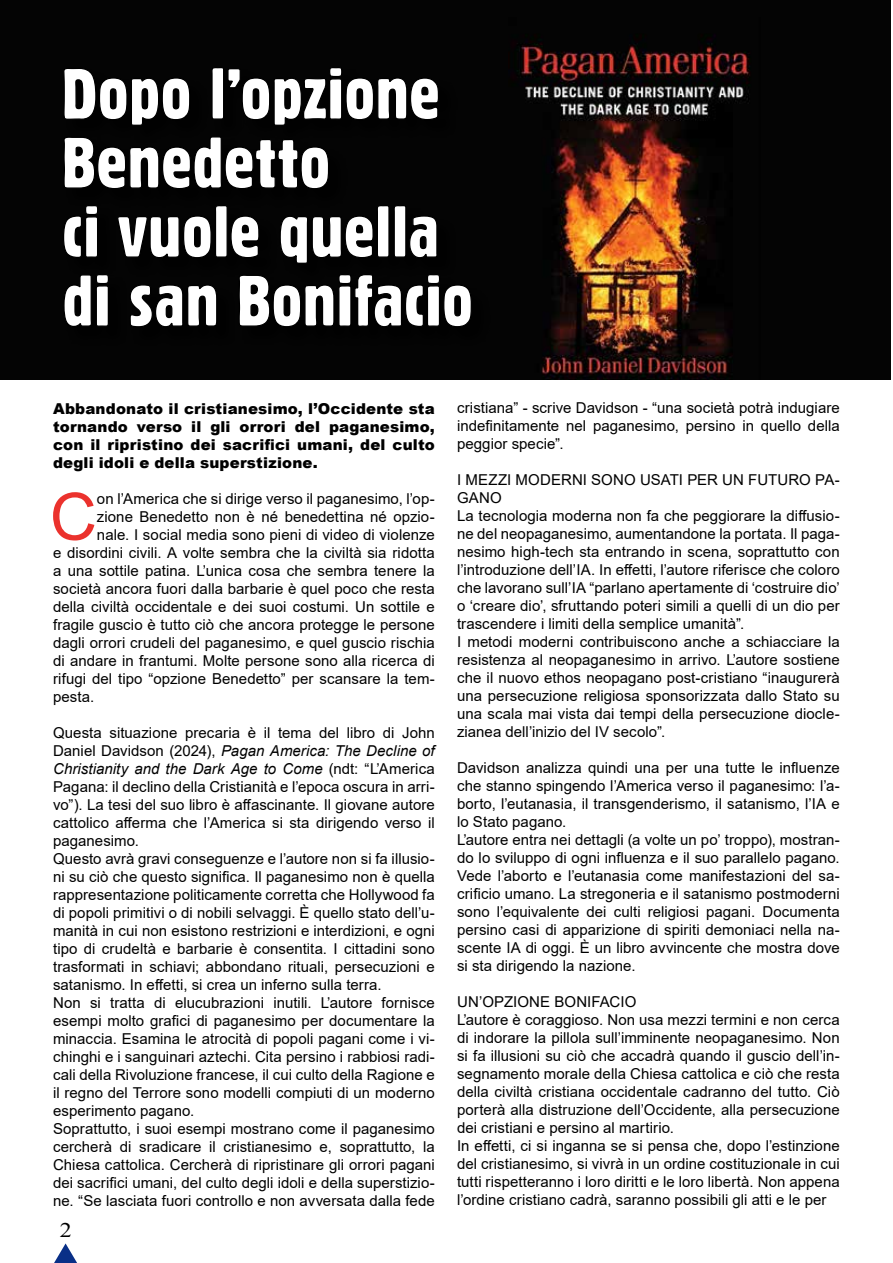
<style>
.page{position:relative;width:893px;height:1263px;background:#fff}
.page>*{position:absolute;margin:0;border:0;box-sizing:border-box;transform-origin:0 0}
.t1{font:70.5px/69px "Gothic 821 Condensed BT";letter-spacing:-.01em;color:#fff;scale:1.09 1}
.t2{font:65.25px "Arial";color:#eb322d}
.t3{font:20.7px "Times New Roman";color:#000;scale:1.16 1}
.t4{font:15px/18px "Arial";letter-spacing:.005em;color:#000}
.t5{font:900 15px/18px "Arial";letter-spacing:.01em;color:#000;text-align:justify}
.s1{font-style:italic}
</style>
<div class="page">
<div style="left:0;top:0;width:891px;height:379px;background:#040404"></div>
<img style="left:517px;top:39px;width:233px;height:340px">
<div style="left:66px;top:69px;width:424px;height:277px;background:#000"></div>
<svg style="left:54px;top:1243px;width:23px;height:20px"></svg>
<h1 class="t1" style="left:62px;top:59px;width:379px">Dopo l’opzione<br>Benedetto<br>ci vuole quella di san Bonifacio</h1>
<p class="t5" style="left:53px;top:399px;width:383px">Abbandonato il cristianesimo, l’Occidente sta tornando verso il gli orrori del paganesimo, con il ripristino dei sacrifici umani, del culto degli idoli e della superstizione.</p>
<h2 class="t2" style="left:50px;top:472px;width:49px">C</h2>
<p class="t4" style="left:97px;top:489px;width:339px">on l’America che si dirige verso il paganesimo, l’op-</p>
<p class="t4" style="left:97px;top:507px;width:339px">zione Benedetto non è né benedettina né opzio-</p>
<p class="t4" style="left:97px;top:525px;width:339px">nale. I social media sono pieni di video di violenze</p>
<p class="t4" style="left:53px;top:543px;width:383px">e disordini civili. A volte sembra che la civiltà sia ridotta</p>
<p class="t4" style="left:53px;top:561px;width:383px">a una sottile patina. L’unica cosa che sembra tenere la</p>
<p class="t4" style="left:53px;top:579px;width:383px">società ancora fuori dalla barbarie è quel poco che resta</p>
<p class="t4" style="left:53px;top:597px;width:383px">della civiltà occidentale e dei suoi costumi. Un sottile e</p>
<p class="t4" style="left:53px;top:615px;width:383px">fragile guscio è tutto ciò che ancora protegge le persone</p>
<p class="t4" style="left:53px;top:633px;width:383px">dagli orrori crudeli del paganesimo, e quel guscio rischia</p>
<p class="t4" style="left:53px;top:651px;width:383px">di andare in frantumi. Molte persone sono alla ricerca di</p>
<p class="t4" style="left:53px;top:669px;width:383px">rifugi del tipo “opzione Benedetto” per scansare la tem-</p>
<p class="t4" style="left:53px;top:687px;width:43px">pesta.</p>
<p class="t4" style="left:53px;top:723px;width:383px">Questa situazione precaria è il tema del libro di John Daniel Davidson (2024), <span class="s1">Pagan America: The Decline of Christianity and the Dark Age to Come</span> (ndt: “L’America Pagana: il declino della Cristianità e l’epoca oscura in arri&shy;vo”). La tesi del suo libro è affascinante. Il giovane autore cattolico afferma che l’America si sta dirigendo verso il paganesimo.<br>Questo avrà gravi conseguenze e l’autore non si fa illusio&shy;ni su ciò che questo significa. Il paganesimo non è quella rappresentazione politicamente corretta che Hollywood fa di popoli primitivi o di nobili selvaggi. È quello stato dell’u&shy;manità in cui non esistono restrizioni e interdizioni, e ogni tipo di crudeltà e barbarie è consentita. I cittadini sono trasformati in schiavi; abbondano rituali, persecuzioni e satanismo. In effetti, si crea un inferno sulla terra.<br>Non si tratta di elucubrazioni inutili. L’autore fornisce esempi molto grafici di paganesimo per documentare la minaccia. Esamina le atrocità di popoli pagani come i vi&shy;chinghi e i sanguinari aztechi. Cita persino i rabbiosi radi&shy;cali della Rivoluzione francese, il cui culto della Ragione e il regno del Terrore sono modelli compiuti di un moderno esperimento pagano.<br>Soprattutto, i suoi esempi mostrano come il paganesimo cercherà di sradicare il cristianesimo e, soprattutto, la Chiesa cattolica. Cercherà di ripristinare gli orrori pagani dei sacrifici umani, del culto degli idoli e della superstizio&shy;ne. “Se lasciata fuori controllo e non avversata dalla fede</p>
<h3 class="t3" style="left:60px;top:1215px;width:12px">2</h3>
<p class="t4" style="left:457px;top:399px;width:384px;text-align:justify">cristiana” - scrive Davidson - “una società potrà indugiare indefinitamente nel paganesimo, persino in quello della peggior specie”.</p>
<p class="t4" style="left:457px;top:471px;width:384px">I MEZZI MODERNI SONO USATI PER UN FUTURO PA-GANO<br>La tecnologia moderna non fa che peggiorare la diffusio&shy;ne del neopaganesimo, aumentandone la portata. Il paga&shy;nesimo high-tech sta entrando in scena, soprattutto con l’introduzione dell’IA. In effetti, l’autore riferisce che coloro che lavorano sull’IA “parlano apertamente di ‘costruire dio’ o ‘creare dio’, sfruttando poteri simili a quelli di un dio per trascendere i limiti della semplice umanità”.<br>I metodi moderni contribuiscono anche a schiacciare la resistenza al neopaganesimo in arrivo. L’autore sostiene che il nuovo ethos neopagano post-cristiano “inaugurerà una persecuzione religiosa sponsorizzata dallo Stato su una scala mai vista dai tempi della persecuzione diocle&shy;zianea dell’inizio del IV secolo”.</p>
<p class="t4" style="left:457px;top:759px;width:384px">Davidson analizza quindi una per una tutte le influenze che stanno spingendo l’America verso il paganesimo: l’a&shy;borto, l’eutanasia, il transgenderismo, il satanismo, l’IA e lo Stato pagano.<br>L’autore entra nei dettagli (a volte un po’ troppo), mostran&shy;do lo sviluppo di ogni influenza e il suo parallelo pagano.<br>Vede l’aborto e l’eutanasia come manifestazioni del sa&shy;crificio umano. La stregoneria e il satanismo postmoderni sono l’equivalente dei culti religiosi pagani. Documenta persino casi di apparizione di spiriti demoniaci nella na&shy;scente IA di oggi. È un libro avvincente che mostra dove si sta dirigendo la nazione.</p>
<p class="t4" style="left:457px;top:993px;width:384px">UN’OPZIONE BONIFACIO<br>L’autore è coraggioso. Non usa mezzi termini e non cerca di indorare la pillola sull’imminente neopaganesimo. Non si fa illusioni su ciò che accadrà quando il guscio dell’in&shy;segnamento morale della Chiesa cattolica e ciò che resta della civiltà cristiana occidentale cadranno del tutto. Ciò porterà alla distruzione dell’Occidente, alla persecuzione dei cristiani e persino al martirio.<br>In effetti, ci si inganna se si pensa che, dopo l’estinzione del cristianesimo, si vivrà in un ordine costituzionale in cui tutti rispetteranno i loro diritti e le loro libertà. Non appena l’ordine cristiano cadrà, saranno possibili gli atti e le per</p>
</div>
